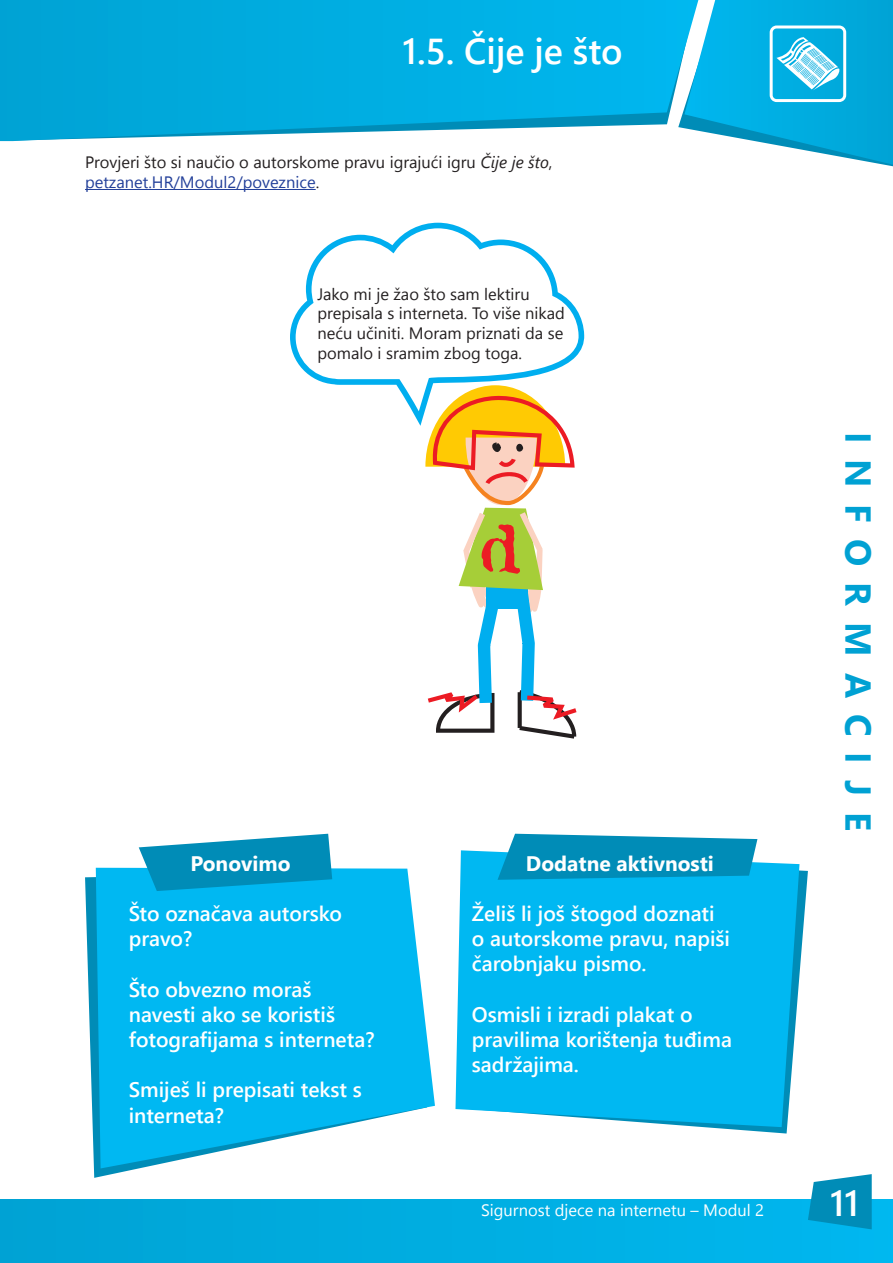
<style>
.page{position:relative;width:893px;height:1263px;background:#fff}
.page>*{position:absolute;margin:0;border:0;box-sizing:border-box;transform-origin:0 0}
.t1{font:600 36px "Segoe UI";color:#fff}
.t2{font:700 36px "Segoe UI";letter-spacing:.45em;color:#00a1d3}
.t3{font:600 21px/25.2px "Segoe UI";color:#fff}
.t4{font:700 21px "Segoe UI";color:#fff}
.t5{font:16.5px/19.8px "Segoe UI";color:#231f20}
.t6{font:16.5px "Segoe UI";color:#fff}
.s1{font-style:italic}
.s2{color:#223f99}
</style>
<div class="page">
<svg style="left:0;top:0;width:678px;height:141px;background:#10b0e0"></svg>
<div style="left:0;top:1199px;width:893px;height:64px;background:linear-gradient(to right,#00a3d4,#00b7ef)"></div>
<svg style="left:808px;top:1174px;width:64px;height:55px;background:#1a9bc3"></svg>
<svg style="left:678px;top:0;width:215px;height:167px"></svg>
<svg style="left:702px;top:864px;width:106px;height:269px"></svg>
<svg style="left:455px;top:850px;width:344px;height:277px;background:#0dbaf1"></svg>
<svg style="left:498px;top:834px;width:259px;height:46px;background:#1297c0"></svg>
<svg style="left:85px;top:871px;width:56px;height:307px;fill:#008cb7"></svg>
<svg style="left:96px;top:868px;width:339px;height:300px;background:#21c0f2"></svg>
<svg style="left:139px;top:834px;width:193px;height:57px;background:#209fc7"></svg>
<svg style="left:290px;top:223px;width:294px;height:203px"></svg>
<svg style="left:425px;top:385px;width:151px;height:354px"></svg>
<hr style="left:85px;top:189px;width:231px;height:1px;background:#223f99">
<h1 class="t1" style="left:402px;top:22px;width:222px">1.5. Čije je što</h1>
<p class="t5" style="left:85px;top:152px;width:469px">Provjeri što si naučio o autorskome pravu igrajući igru <span class="s1">Čije je što</span>, <span class="s2">petzanet.HR/Modul2/poveznice</span>.</p>
<p class="t5" style="left:317px;top:284px;width:249px">Jako mi je žao što sam lektiru prepisala s interneta. To više nikad neću učiniti. Moram priznati da se pomalo i sramim zbog toga.</p>
<p class="t4" style="left:191px;top:846px;width:102px">Ponovimo</p>
<p class="t4" style="left:526px;top:846px;width:189px">Dodatne aktivnosti</p>
<p class="t3" style="left:129px;top:901px;width:215px">Što označava autorsko pravo?</p>
<p class="t3" style="left:129px;top:976px;width:247px">Što obvezno moraš navesti ako se koristiš fotografijama s interneta?</p>
<p class="t3" style="left:129px;top:1077px;width:235px">Smiješ li prepisati tekst s interneta?</p>
<p class="t3" style="left:472px;top:901px;width:260px">Želiš li još štogod doznati o autorskome pravu, napiši čarobnjaku pismo.</p>
<p class="t3" style="left:472px;top:1001px;width:262px">Osmisli i izradi plakat o pravilima korištenja tuđima sadržajima.</p>
<p class="t6" style="left:481px;top:1197px;width:285px">Sigurnost djece na internetu – Modul 2</p>
<h1 class="t2" style="left:887px;top:432px;width:401px;rotate:90deg">INFORMACIJE</h1>
<h1 class="t1" style="left:830px;top:1174px;width:30px">11</h1>
</div>
